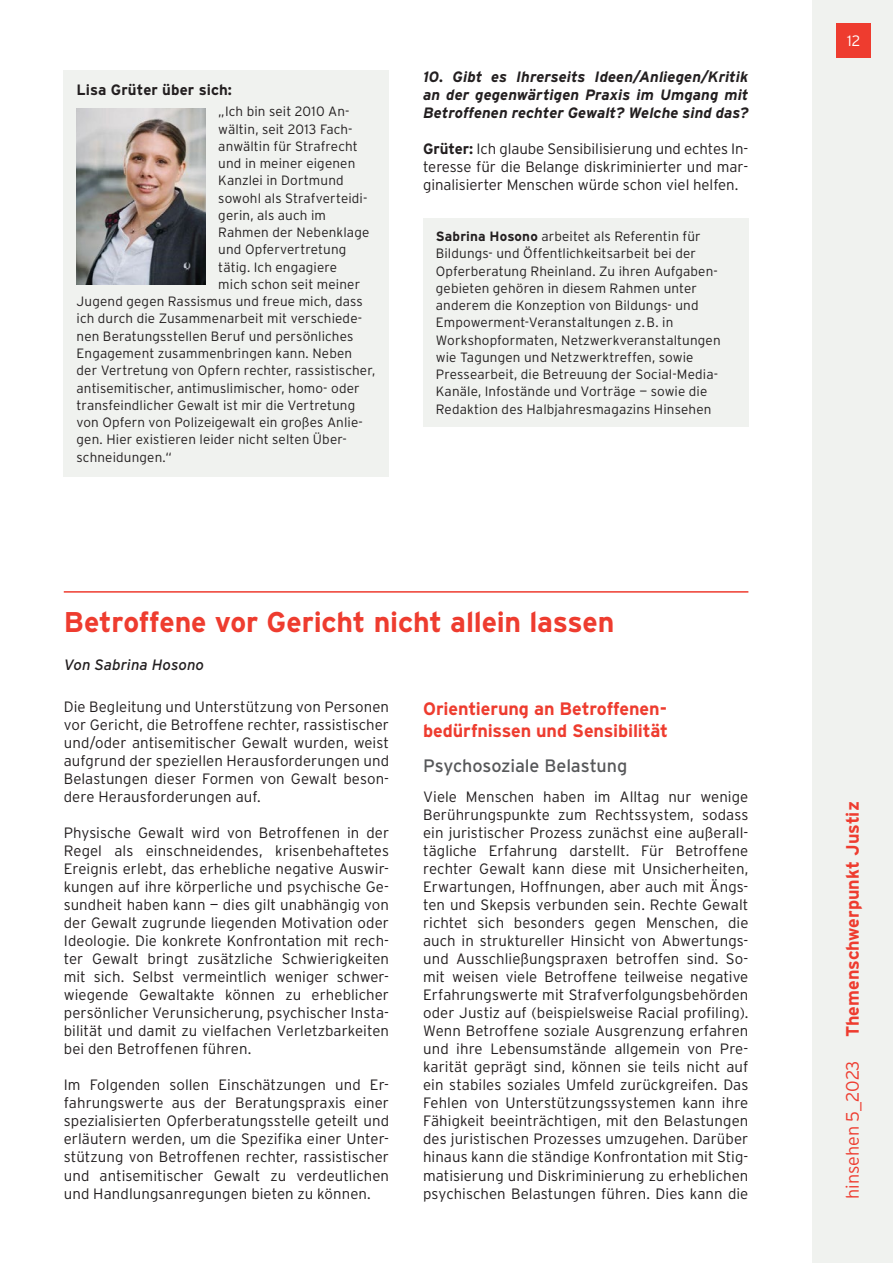
<style>
.page{position:relative;width:893px;height:1263px;background:#fff}
.page>*{position:absolute;margin:0;border:0;box-sizing:border-box;transform-origin:0 0}
.t1{font:700 28.5px "Interstate";letter-spacing:-.01em;color:#ee3c2f}
.t2{font:700 18px/21.6px "Interstate";letter-spacing:-.005em;color:#ee3c2f}
.t3{font:18px "Interstate";letter-spacing:-.005em;color:#57585a}
.t4{font:300 18px "Interstate";color:#ee3c2f}
.t5{font:300 15px/18px "Interstate";letter-spacing:.005em;color:#231f20;text-align:justify}
.t6{font:italic 700 15px/18px "Interstate";letter-spacing:.005em;color:#231f20;text-align:justify}
.t7{font:700 15px "Interstate";letter-spacing:.005em;color:#231f20}
.t8{font:italic 15px "Interstate";letter-spacing:.005em;color:#231f20}
.t9{font:300 15px "Interstate";color:#fff}
.t10{font:300 13.5px/17.2px "Interstate";letter-spacing:.01em;color:#231f20}
.s1{font-weight:700}
</style>
<div class="page">
<div style="left:812px;top:0;width:81px;height:1263px;background:#f0f2ef"></div>
<div style="left:837px;top:23px;width:34px;height:34px;background:#ee3c2f"></div>
<div style="left:423px;top:218px;width:325px;height:208px;background:#f0f2ef"></div>
<div style="left:64px;top:70px;width:325px;height:406px;background:#f0f2ef"></div>
<img style="left:77px;top:108px;width:129px;height:176px">
<hr style="left:64px;top:591px;width:684px;height:2px;background:#ee3c2f">
<p class="t7" style="left:77px;top:81px;width:157px">Lisa Grüter über sich:</p>
<p class="t10" style="left:218px;top:103px;width:133px">„Ich bin seit 2010 An-</p>
<p class="t10" style="left:218px;top:120px;width:134px">wältin, seit 2013 Fach-</p>
<p class="t10" style="left:218px;top:137px;width:141px">anwältin für Strafrecht</p>
<p class="t10" style="left:218px;top:155px;width:139px">und in meiner eigenen</p>
<p class="t10" style="left:218px;top:172px;width:127px">Kanzlei in Dortmund</p>
<p class="t10" style="left:218px;top:189px;width:149px">sowohl als Strafverteidi-</p>
<p class="t10" style="left:218px;top:206px;width:109px">gerin, als auch im</p>
<p class="t10" style="left:218px;top:224px;width:153px">Rahmen der Nebenklage</p>
<p class="t10" style="left:218px;top:241px;width:130px">und Opfervertretung</p>
<p class="t10" style="left:218px;top:258px;width:120px">tätig. Ich engagiere</p>
<p class="t10" style="left:218px;top:275px;width:143px">mich schon seit meiner</p>
<p class="t10" style="left:77px;top:293px;width:288px">Jugend gegen Rassismus und freue mich, dass</p>
<p class="t10" style="left:77px;top:310px;width:287px">ich durch die Zusammenarbeit mit verschiede-</p>
<p class="t10" style="left:77px;top:327px;width:278px">nen Beratungsstellen Beruf und persönliches</p>
<p class="t10" style="left:77px;top:344px;width:277px">Engagement zusammenbringen kann. Neben</p>
<p class="t10" style="left:77px;top:362px;width:300px">der Vertretung von Opfern rechter, rassistischer,</p>
<p class="t10" style="left:77px;top:379px;width:285px">antisemitischer, antimuslimischer, homo- oder</p>
<p class="t10" style="left:77px;top:396px;width:280px">transfeindlicher Gewalt ist mir die Vertretung</p>
<p class="t10" style="left:77px;top:413px;width:288px">von Opfern von Polizeigewalt ein großes Anlie-</p>
<p class="t10" style="left:77px;top:431px;width:272px">gen. Hier existieren leider nicht selten Über-</p>
<p class="t10" style="left:77px;top:448px;width:97px">schneidungen.“</p>
<p class="t6" style="left:423px;top:68px;width:327px">10. Gibt es Ihrerseits Ideen/Anliegen/Kritik an der gegenwärtigen Praxis im Umgang mit Betroffenen rechter Gewalt? Welche sind das?</p>
<p class="t5" style="left:423px;top:140px;width:327px"><span class="s1">Grüter:</span> Ich glaube Sensibilisierung und echtes In&shy;teresse für die Belange diskriminierter und mar&shy;ginalisierter Menschen würde schon viel helfen.</p>
<p class="t10" style="left:436px;top:228px;width:286px"><span class="s1">Sabrina Hosono</span> arbeitet als Referentin für Bildungs- und Öffentlichkeitsarbeit bei der Opferberatung Rheinland. Zu ihren Aufgaben&shy;gebieten gehören in diesem Rahmen unter anderem die Konzeption von Bildungs- und Empowerment-Veranstaltungen z.B. in Workshopformaten, Netzwerkveranstaltungen wie Tagungen und Netzwerktreffen, sowie Pressearbeit, die Betreuung der Social-Media-Kanäle, Infostände und Vorträge — sowie die Redaktion des Halbjahresmagazins Hinsehen</p>
<h1 class="t1" style="left:64px;top:606px;width:552px">Betroffene vor Gericht nicht allein lassen</h1>
<p class="t8" style="left:64px;top:656px;width:142px">Von Sabrina Hosono</p>
<p class="t5" style="left:64px;top:698px;width:327px">Die Begleitung und Unterstützung von Personen vor Gericht, die Betroffene rechter, rassistischer und/oder antisemitischer Gewalt wurden, weist aufgrund der speziellen Herausforderungen und Belastungen dieser Formen von Gewalt beson&shy;dere Herausforderungen auf.</p>
<p class="t5" style="left:64px;top:824px;width:327px">Physische Gewalt wird von Betroffenen in der Regel als einschneidendes, krisenbehaftetes Ereignis erlebt, das erhebliche negative Auswir&shy;kungen auf ihre körperliche und psychische Ge&shy;sundheit haben kann — dies gilt unabhängig von der Gewalt zugrunde liegenden Motivation oder Ideologie. Die konkrete Konfrontation mit rech&shy;ter Gewalt bringt zusätzliche Schwierigkeiten mit sich. Selbst vermeintlich weniger schwer&shy;wiegende Gewaltakte können zu erheblicher persönlicher Verunsicherung, psychischer Insta&shy;bilität und damit zu vielfachen Verletzbarkeiten bei den Betroffenen führen.</p>
<p class="t5" style="left:64px;top:1076px;width:327px">Im Folgenden sollen Einschätzungen und Er&shy;fahrungswerte aus der Beratungspraxis einer spezialisierten Opferberatungsstelle geteilt und erläutern werden, um die Spezifika einer Unter&shy;stützung von Betroffenen rechter, rassistischer und antisemitischer Gewalt zu verdeutlichen und Handlungsanregungen bieten zu können.</p>
<p class="t2" style="left:423px;top:698px;width:247px">Orientierung an Betroffenen&shy;bedürfnissen und Sensibilität</p>
<p class="t3" style="left:423px;top:756px;width:206px">Psychosoziale Belastung</p>
<p class="t5" style="left:423px;top:788px;width:327px">Viele Menschen haben im Alltag nur wenige Berührungspunkte zum Rechtssystem, sodass ein juristischer Prozess zunächst eine außerall&shy;tägliche Erfahrung darstellt. Für Betroffene rechter Gewalt kann diese mit Unsicherheiten, Erwartungen, Hoffnungen, aber auch mit Ängs&shy;ten und Skepsis verbunden sein. Rechte Gewalt richtet sich besonders gegen Menschen, die auch in struktureller Hinsicht von Abwertungs&shy;und Ausschließungspraxen betroffen sind. So&shy;mit weisen viele Betroffene teilweise negative Erfahrungswerte mit Strafverfolgungsbehörden oder Justiz auf (beispielsweise Racial profiling).<br>Wenn Betroffene soziale Ausgrenzung erfahren und ihre Lebensumstände allgemein von Pre&shy;karität geprägt sind, können sie teils nicht auf ein stabiles soziales Umfeld zurückgreifen. Das Fehlen von Unterstützungssystemen kann ihre Fähigkeit beeinträchtigen, mit den Belastungen des juristischen Prozesses umzugehen. Darüber hinaus kann die ständige Konfrontation mit Stig&shy;matisierung und Diskriminierung zu erheblichen psychischen Belastungen führen. Dies kann die</p>
<p class="t9" style="left:847px;top:33px;width:15px">12</p>
<p class="t2" style="left:841px;top:1037px;width:237px;rotate:-90deg">Themenschwerpunkt Justiz</p>
<p class="t4" style="left:842px;top:1199px;width:140px;rotate:-90deg">hinsehen 5_2023</p>
</div>
